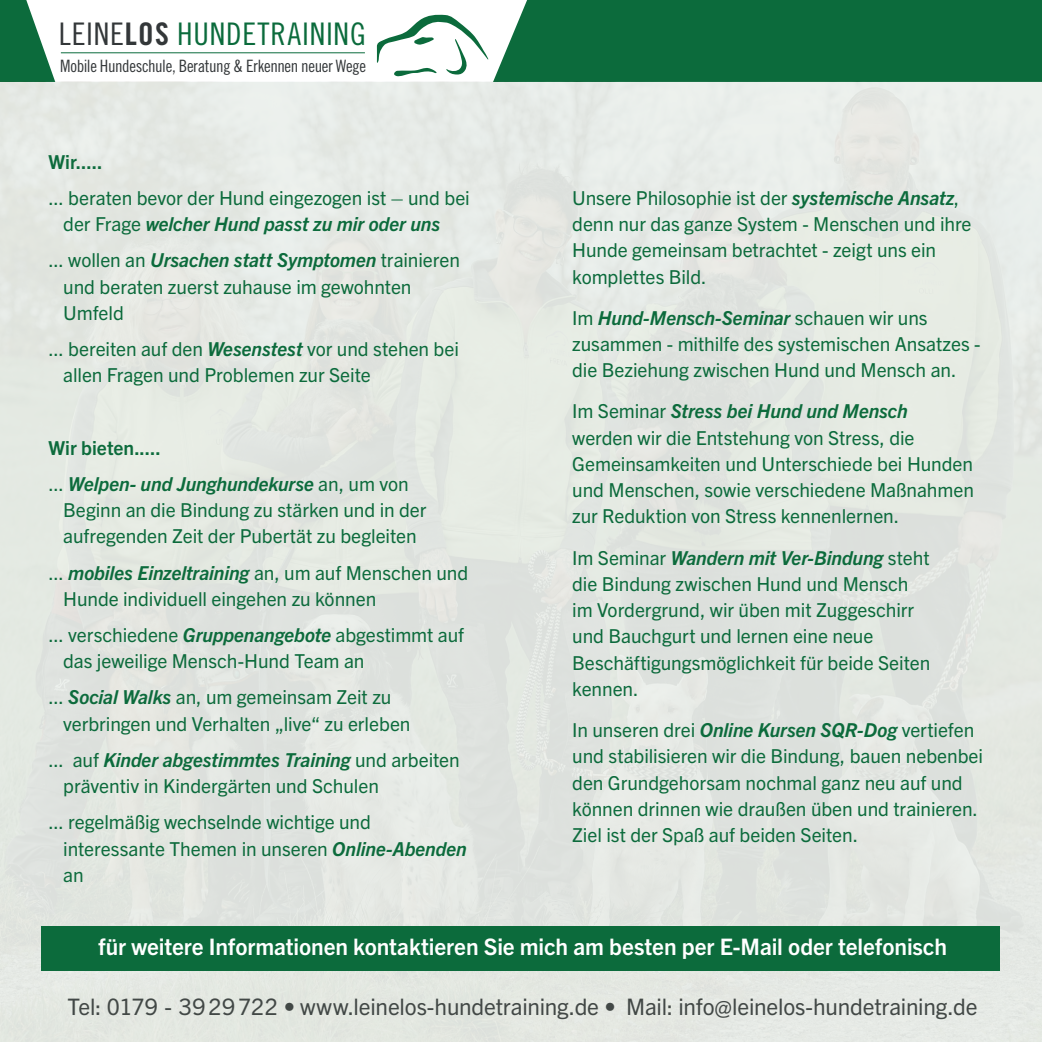
<style>
.page{position:relative;width:1042px;height:1042px;background:#fff}
.page>*{position:absolute;margin:0;border:0;box-sizing:border-box;transform-origin:0 0}
.t1{font:31.15px "Trade Gothic Cond Eighteen";letter-spacing:.025em;color:#0b6b3c}
.t2{font:22.75px "Trade Gothic Next LT Pro";letter-spacing:-.005em;color:#424846}
.t3{font:700 22.75px "Trade Gothic Next LT Pro";letter-spacing:-.005em;color:#fff}
.t4{font:19.25px/26.2px "Trade Gothic Next LT Pro";letter-spacing:-.005em;color:#0c6b3c}
.t5{font:italic 700 19.25px/36.2px "Trade Gothic Next LT Pro";letter-spacing:-.01em;color:#0c6b3c}
.t6{font:700 19.25px "Trade Gothic Next LT Pro";color:#0c6b3c}
.t7{font:16.97px "Trade Gothic Cond Eighteen";letter-spacing:-.02em;color:#333739}
.s1{color:#333739}
.s2{font-family:"Trade Gothic Bold Cond Twenty";color:#333739}
.s3{font-weight:700;font-style:italic}
.s4{font-style:normal}
.s5{font-weight:400;font-style:normal}
</style>
<div class="page">
<div style="left:0;top:0;width:1042px;height:82px;background:#0c6b3c"></div>
<svg style="left:26px;top:0;width:501px;height:82px;background:#e6f0eb"></svg>
<div style="left:41px;top:926px;width:959px;height:45px;background:#0c6b3c"></div>
<h1 class="t1" style="left:59px;top:16px;width:308px"><span class="s1">LEINE</span><span class="s2">LOS</span> HUNDETRAINING</h1>
<p class="t7" style="left:60px;top:56px;width:307px">Mobile Hundeschule, Beratung &amp; Erkennen neuer Wege</p>
<p class="t6" style="left:48px;top:148px;width:56px">Wir.....</p>
<p class="t4" style="left:63px;top:183px;width:408px;text-indent:-15px">... beraten bevor der Hund eingezogen ist – und bei der Frage <span class="s3">welcher Hund passt zu mir oder uns</span></p>
<p class="t4" style="left:63px;top:246px;width:398px;text-indent:-15px">... wollen an <span class="s3">Ursachen statt Symptomen</span> trainieren und beraten zuerst zuhause im gewohnten<br>Umfeld</p>
<p class="t4" style="left:63px;top:335px;width:397px;text-indent:-15px">... bereiten auf den <span class="s3">Wesenstest</span> vor und stehen bei allen Fragen und Problemen zur Seite</p>
<p class="t5" style="left:48px;top:428px;width:362px"><span class="s4">Wir bieten.....<br></span><span class="s5">...</span> Welpen- und Junghundekurse <span class="s5">an, um von</span></p>
<p class="t4" style="left:63px;top:496px;width:365px">Beginn an die Bindung zu stärken und in der aufregenden Zeit der Pubertät zu begleiten</p>
<p class="t4" style="left:63px;top:558px;width:406px;text-indent:-15px">... <span class="s3">mobiles Einzeltraining</span> an, um auf Menschen und<br>Hunde individuell eingehen zu können</p>
<p class="t4" style="left:63px;top:620px;width:402px;text-indent:-15px">... verschiedene <span class="s3">Gruppenangebote</span> abgestimmt auf das jeweilige Mensch-Hund Team an</p>
<p class="t4" style="left:63px;top:683px;width:349px;text-indent:-15px">... <span class="s3">Social Walks</span> an, um gemeinsam Zeit zu verbringen und Verhalten „live“ zu erleben</p>
<p class="t4" style="left:63px;top:745px;width:398px;text-indent:-15px">... auf <span class="s3">Kinder abgestimmtes Training</span> und arbeiten präventiv in Kindergärten und Schulen</p>
<p class="t4" style="left:63px;top:808px;width:405px;text-indent:-15px">... regelmäßig wechselnde wichtige und interessante Themen in unseren <span class="s3">Online-Abenden </span>an</p>
<p class="t4" style="left:572px;top:183px;width:401px">Unsere Philosophie ist der <span class="s3">systemische Ansatz</span>, denn nur das ganze System - Menschen und ihre Hunde gemeinsam betrachtet - zeigt uns ein komplettes Bild.</p>
<p class="t4" style="left:572px;top:303px;width:410px">Im <span class="s3">Hund-Mensch-Seminar</span> schauen wir uns zusammen - mithilfe des systemischen Ansatzes - die Beziehung zwischen Hund und Mensch an.</p>
<p class="t4" style="left:572px;top:397px;width:403px">Im Seminar <span class="s3">Stress bei Hund und Mensch<br></span>werden wir die Entstehung von Stress, die Gemeinsamkeiten und Unterschiede bei Hunden und Menschen, sowie verschiedene Maßnahmen zur Reduktion von Stress kennenlernen.</p>
<p class="t4" style="left:572px;top:543px;width:359px">Im Seminar <span class="s3">Wandern mit Ver-Bindung</span> steht die Bindung zwischen Hund und Mensch im Vordergrund, wir üben mit Zuggeschirr und Bauchgurt und lernen eine neue Beschäftigungsmöglichkeit für beide Seiten kennen.</p>
<p class="t4" style="left:572px;top:715px;width:412px">In unseren drei <span class="s3">Online Kursen SQR-Dog</span> vertiefen und stabilisieren wir die Bindung, bauen nebenbei den Grundgehorsam nochmal ganz neu auf und können drinnen wie draußen üben und trainieren.<br>Ziel ist der Spaß auf beiden Seiten.</p>
<p class="t3" style="left:98px;top:931px;width:850px">für weitere Informationen kontaktieren Sie mich am besten per E-Mail oder telefonisch</p>
<p class="t2" style="left:68px;top:991px;width:911px">Tel: 0179 - 39 29 722 • www.leinelos-hundetraining.de • Mail: info@leinelos-hundetraining.de</p>
</div>
